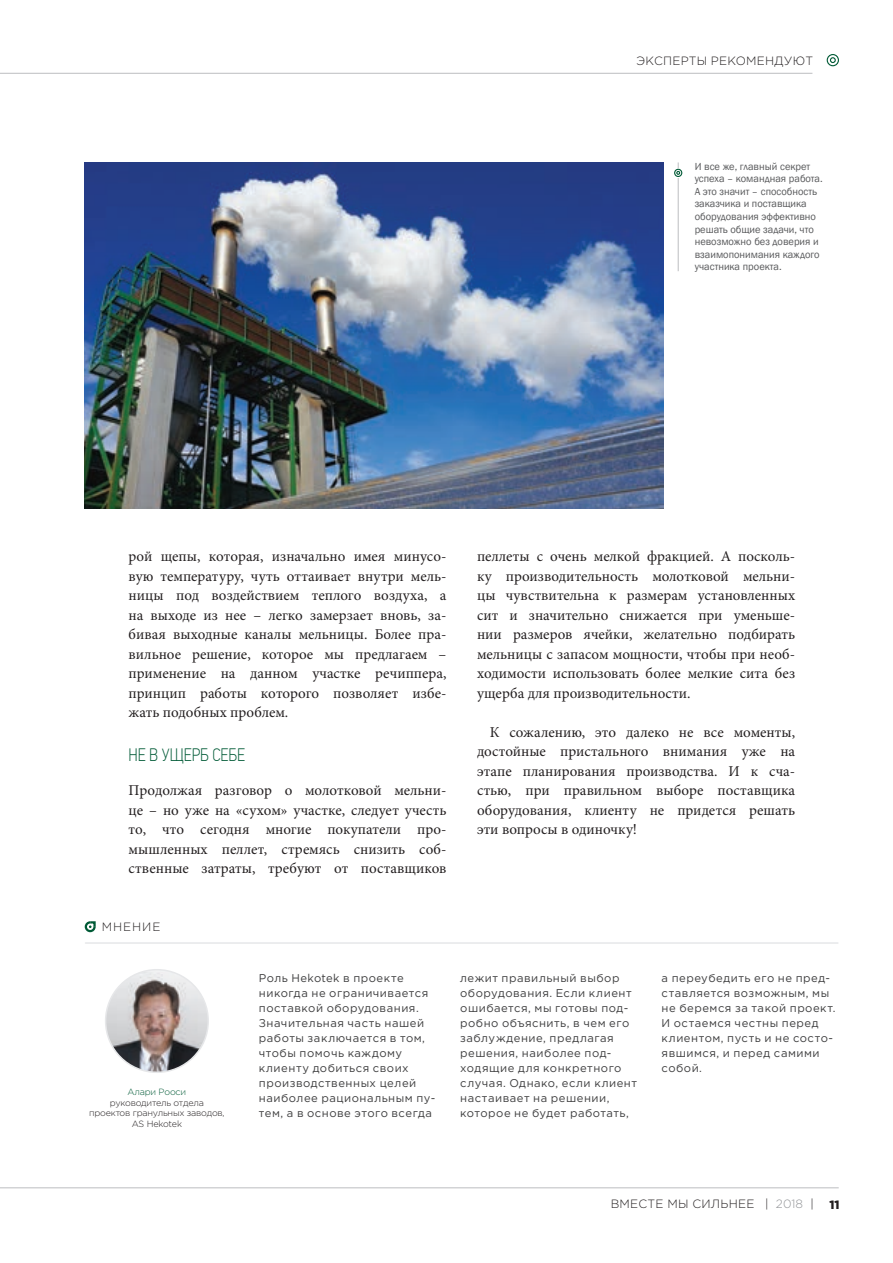
<style>
.page{position:relative;width:893px;height:1263px;background:#fff}
.page>*{position:absolute;margin:0;border:0;box-sizing:border-box;transform-origin:0 0}
.t1{font:100 18px "PF Din Text Cond Pro";color:#005a36}
.t2{font:15px/19.5px "Minion Pro";color:#231f20;text-align:justify}
.t3{font:300 12px "Gotham Pro";letter-spacing:.02em;color:#231f20}
.t4{font:900 12px "Gotham Pro";color:#231f20}
.t5{font:11.25px/15px "Gotham Pro";letter-spacing:.045em;color:#3e3e3f}
.t6{font:10.5px/12.6px "Franklin Gothic";color:#57585a}
.t7{font:300 9px/10.8px "Gotham Pro";letter-spacing:-.02em;color:#231f20;text-align:center}
.t8{font:300 9px "Gotham Pro";letter-spacing:-.02em;color:#005a36}
.s1{color:#939598}
</style>
<div class="page">
<hr style="left:0;top:1187px;width:839px;height:1px;background:#bcbdc0">
<hr style="left:0;top:73px;width:812px;height:1px;background:#bcbdc0">
<img style="left:106px;top:972px;width:102px;height:100px">
<div style="left:105px;top:969px;width:104px;height:104px;border:2px solid #e6e7e9;border-radius:50%"></div>
<div style="left:827px;top:54px;width:12px;height:12px;border:1px solid #005a36;border-radius:50%"></div>
<svg style="left:830px;top:57px;width:6px;height:6px"></svg>
<hr style="left:85px;top:942px;width:753px;height:2px;background:#e6e7e9">
<svg style="left:84px;top:921px;width:12px;height:12px"></svg>
<img style="left:85px;top:162px;width:578px;height:347px">
<hr style="left:678px;top:162px;width:1px;height:109px;background:#bcbdc0">
<div style="left:669px;top:168px;width:19px;height:10px;background:#fff"></div>
<div style="left:674px;top:169px;width:8px;height:8px;border:1px solid #005a36;border-radius:50%"></div>
<svg style="left:676px;top:171px;width:4px;height:4px"></svg>
<p class="t3" style="left:636px;top:54px;width:178px">ЭКСПЕРТЫ РЕКОМЕНДУЮТ</p>
<p class="t6" style="left:695px;top:160px;width:130px">И все же, главный секрет успеха – командная работа.<br>А это значит – способность заказчика и поставщика оборудования эффективно решать общие задачи, что невозможно без доверия и взаимопонимания каждого участника проекта.</p>
<p class="t2" style="left:129px;top:547px;width:319px">рой щепы, которая, изначально имея минусо&shy;вую температуру, чуть оттаивает внутри мель&shy;ницы под воздействием теплого воздуха, а на выходе из нее – легко замерзает вновь, за&shy;бивая выходные каналы мельницы. Более пра&shy;вильное решение, которое мы предлагаем – применение на данном участке речиппера, принцип работы которого позволяет избе&shy;жать подобных проблем.</p>
<p class="t1" style="left:129px;top:744px;width:118px">НЕ В УЩЕРБ СЕБЕ</p>
<p class="t2" style="left:129px;top:781px;width:319px">Продолжая разговор о молотковой мельни&shy;це – но уже на «сухом» участке, следует учесть то, что сегодня многие покупатели про&shy;мышленных пеллет, стремясь снизить соб&shy;ственные затраты, требуют от поставщиков</p>
<p class="t3" style="left:102px;top:920px;width:60px">МНЕНИЕ</p>
<p class="t2" style="left:477px;top:547px;width:320px">пеллеты с очень мелкой фракцией. А посколь&shy;ку производительность молотковой мельни&shy;цы чувствительна к размерам установленных сит и значительно снижается при уменьше&shy;нии размеров ячейки, желательно подбирать мельницы с запасом мощности, чтобы при необ&shy;ходимости использовать более мелкие сита без ущерба для производительности.</p>
<p class="t2" style="left:477px;top:722px;width:320px;text-indent:13px">К сожалению, это далеко не все моменты, достойные пристального внимания уже на этапе планирования производства. И к сча&shy;стью, при правильном выборе поставщика оборудования, клиенту не придется решать эти вопросы в одиночку!</p>
<p class="t8" style="left:128px;top:1087px;width:60px">Алари Рооси</p>
<p class="t7" style="left:89px;top:1097px;width:137px">руководитель отдела проектов гранульных заводов,<br>AS Hekotek</p>
<p class="t5" style="left:259px;top:970px;width:178px">Роль Hekotek в проекте никогда не ограничивается поставкой оборудования.<br>Значительная часть нашей работы заключается в том, чтобы помочь каждому клиенту добиться своих производственных целей наиболее рациональным пу&shy;тем, а в основе этого всегда</p>
<p class="t5" style="left:460px;top:970px;width:178px">лежит правильный выбор оборудования. Если клиент ошибается, мы готовы под&shy;робно объяснить, в чем его заблуждение, предлагая решения, наиболее под&shy;ходящие для конкретного случая. Однако, если клиент настаивает на решении, которое не будет работать,</p>
<p class="t5" style="left:662px;top:970px;width:176px">а переубедить его не пред&shy;ставляется возможным, мы не беремся за такой проект.<br>И остаемся честны перед клиентом, пусть и не состо&shy;явшимся, и перед самими собой.</p>
<p class="t3" style="left:611px;top:1197px;width:205px">ВМЕСТЕ МЫ СИЛЬНЕЕ | <span class="s1">2018</span> |</p>
<p class="t4" style="left:829px;top:1197px;width:12px">11</p>
</div>
